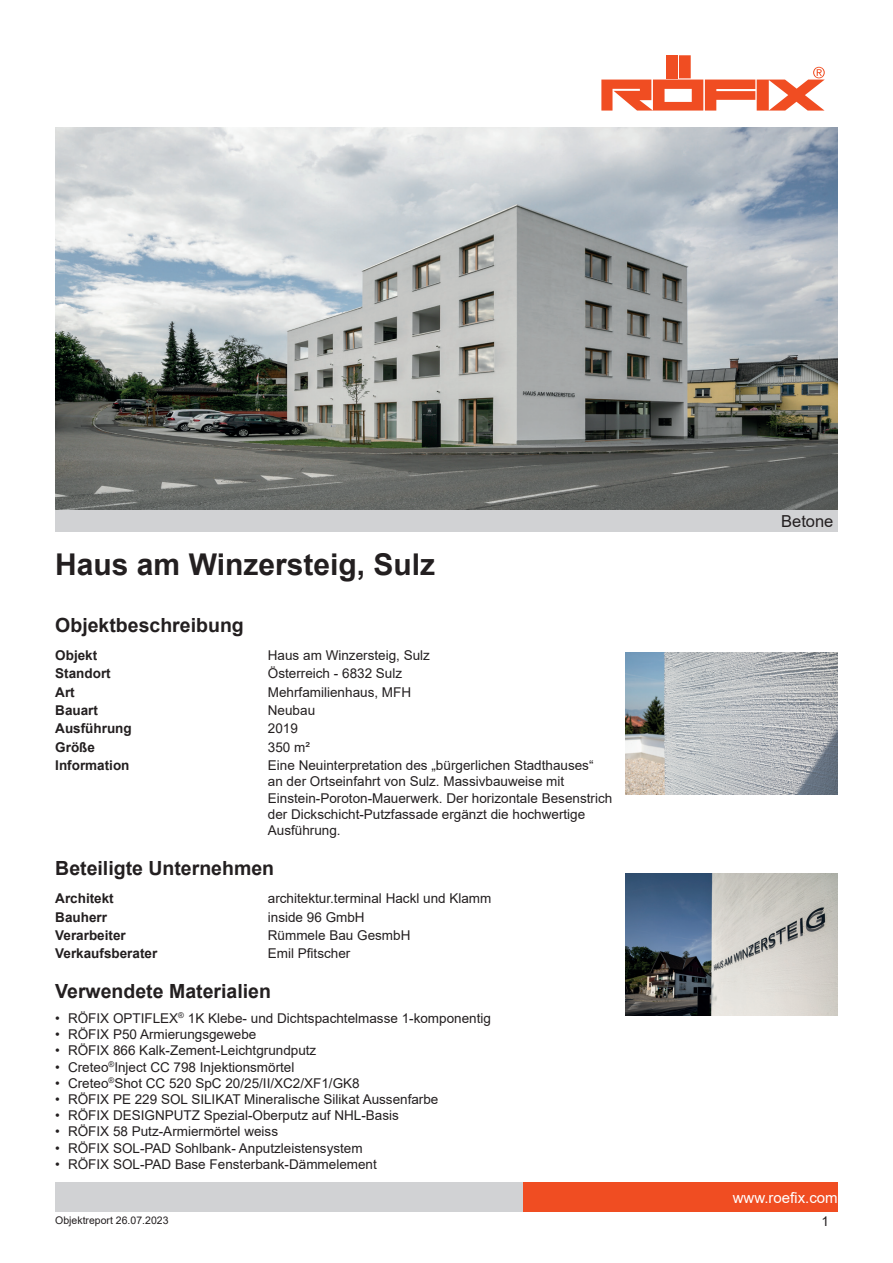
<style>
.page{position:relative;width:893px;height:1263px;background:#fff}
.page>*{position:absolute;margin:0;border:0;box-sizing:border-box;transform-origin:0 0}
.t1{font:700 30px "Arial";color:#231f20}
.t2{font:700 19.5px "Arial";color:#231f20}
.t3{font:16.5px "Arial";color:#231f20}
.t4{font:15px "Arial";color:#fff}
.t5{font:13.5px/16.2px "Arial";color:#231f20}
.t6{font:700 13.5px "Arial";color:#231f20}
.t7{font:10.5px "Arial";color:#231f20}
</style>
<div class="page">
<div style="left:523px;top:1182px;width:315px;height:30px;background:#f04d22"></div>
<div style="left:55px;top:1182px;width:468px;height:30px;background:#d1d2d4"></div>
<div style="left:679px;top:55px;width:12px;height:23px;background:#f04d22"></div>
<div style="left:666px;top:55px;width:11px;height:23px;background:#f04d22"></div>
<svg style="left:601px;top:67px;width:224px;height:44px"></svg>
<img style="left:55px;top:128px;width:783px;height:382px">
<div style="left:55px;top:510px;width:783px;height:21px;background:#d1d2d4"></div>
<img style="left:625px;top:653px;width:213px;height:141px">
<img style="left:625px;top:874px;width:213px;height:141px">
<h1 class="t1" style="left:55px;top:543px;width:381px">Haus am Winzersteig, Sulz</h1>
<h2 class="t2" style="left:55px;top:611px;width:190px">Objektbeschreibung</h2>
<p class="t6" style="left:55px;top:646px;width:44px">Objekt</p>
<p class="t5" style="left:268px;top:647px;width:164px">Haus am Winzersteig, Sulz</p>
<p class="t6" style="left:55px;top:664px;width:57px">Standort</p>
<p class="t5" style="left:268px;top:665px;width:136px">Österreich - 6832 Sulz</p>
<p class="t6" style="left:55px;top:682px;width:21px">Art</p>
<p class="t5" style="left:268px;top:684px;width:145px">Mehrfamilienhaus, MFH</p>
<p class="t6" style="left:55px;top:701px;width:44px">Bauart</p>
<p class="t5" style="left:268px;top:702px;width:49px">Neubau</p>
<p class="t6" style="left:55px;top:719px;width:78px">Ausführung</p>
<p class="t5" style="left:268px;top:720px;width:32px">2019</p>
<p class="t6" style="left:55px;top:737px;width:41px">Größe</p>
<p class="t5" style="left:268px;top:739px;width:44px">350 m²</p>
<p class="t6" style="left:55px;top:756px;width:76px">Information</p>
<p class="t5" style="left:268px;top:757px;width:346px">Eine Neuinterpretation des „bürgerlichen Stadthauses“<br>an der Ortseinfahrt von Sulz. Massivbauweise mit Einstein-Poroton-Mauerwerk. Der horizontale Besenstrich der Dickschicht-Putzfassade ergänzt die hochwertige Ausführung.</p>
<h2 class="t2" style="left:55px;top:854px;width:220px">Beteiligte Unternehmen</h2>
<p class="t6" style="left:55px;top:889px;width:60px">Architekt</p>
<p class="t5" style="left:268px;top:890px;width:225px">architektur.terminal Hackl und Klamm</p>
<p class="t6" style="left:55px;top:907px;width:53px">Bauherr</p>
<p class="t5" style="left:268px;top:909px;width:98px">inside 96 GmbH</p>
<p class="t6" style="left:55px;top:926px;width:72px">Verarbeiter</p>
<p class="t5" style="left:268px;top:927px;width:144px">Rümmele Bau GesmbH</p>
<p class="t6" style="left:55px;top:944px;width:104px">Verkaufsberater</p>
<p class="t5" style="left:268px;top:945px;width:84px">Emil Pfitscher</p>
<h2 class="t2" style="left:55px;top:978px;width:217px">Verwendete Materialien</h2>
<p class="t5" style="left:55px;top:1010px;width:437px">• RÖFIX OPTIFLEX<sup>®</sup> 1K Klebe- und Dichtspachtelmasse 1-komponentig</p>
<p class="t5" style="left:55px;top:1026px;width:203px">• RÖFIX P50 Armierungsgewebe</p>
<p class="t5" style="left:55px;top:1042px;width:263px">• RÖFIX 866 Kalk-Zement-Leichtgrundputz</p>
<p class="t5" style="left:55px;top:1058px;width:241px">• Creteo<sup>®</sup>Inject CC 798 Injektionsmörtel</p>
<p class="t5" style="left:55px;top:1075px;width:306px">• Creteo<sup>®</sup>Shot CC 520 SpC 20/25/II/XC2/XF1/GK8</p>
<p class="t5" style="left:55px;top:1091px;width:385px">• RÖFIX PE 229 SOL SILIKAT Mineralische Silikat Aussenfarbe</p>
<p class="t5" style="left:55px;top:1107px;width:345px">• RÖFIX DESIGNPUTZ Spezial-Oberputz auf NHL-Basis</p>
<p class="t5" style="left:55px;top:1123px;width:224px">• RÖFIX 58 Putz-Armiermörtel weiss</p>
<p class="t5" style="left:55px;top:1139px;width:309px">• RÖFIX SOL-PAD Sohlbank- Anputzleistensystem</p>
<p class="t5" style="left:55px;top:1156px;width:323px">• RÖFIX SOL-PAD Base Fensterbank-Dämmelement</p>
<p class="t7" style="left:55px;top:1213px;width:115px">Objektreport 26.07.2023</p>
<p class="t3" style="left:781px;top:510px;width:54px">Betone</p>
<p class="t4" style="left:733px;top:1187px;width:107px">www.roefix.com</p>
<p class="t5" style="left:821px;top:1213px;width:9px">1</p>
</div>
